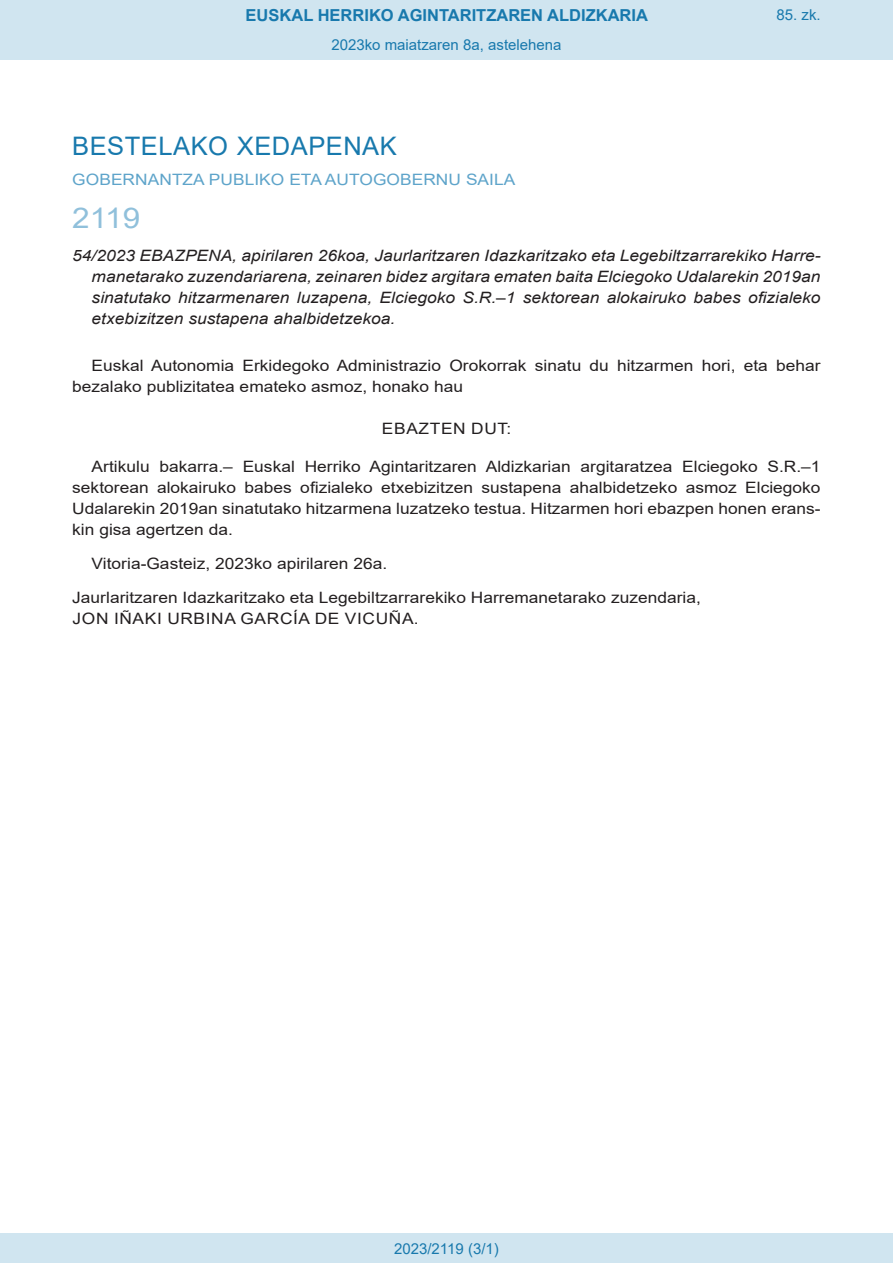
<style>
.page{position:relative;width:893px;height:1263px;background:#fff}
.page>*{position:absolute;margin:0;border:0;box-sizing:border-box;transform-origin:0 0}
.BOPVOrden{font:28.5px "Arial";color:#90c0db;scale:1.11 1}
.BOPVSeccion{font:25.5px "Arial";letter-spacing:.02em;color:#1879ad}
.t1{font:700 16.5px "Arial";color:#1879ad}
.BOPVDetalle{font:15.6px/21px "Arial";color:#231f20;scale:1.11 1}
.BOPVTitulo{font:italic 15.6px/21px "Arial";color:#231f20;text-align:justify;scale:1.11 1}
.BOPVFirmaPuesto{font:15.6px "Arial";color:#231f20;scale:1.11 1}
.BOPVOrganismo{font:15.6px "Arial";letter-spacing:.005em;color:#5ea4ca;scale:1.11 1}
.BOPVFirmaLugFec{font:15.6px "Arial";color:#231f20;scale:1.11 1}
.BOPVFirmaNombre{font:15.6px "Arial";letter-spacing:.035em;color:#231f20;scale:1.11 1}
.BOPVClave{font:15.6px "Arial";letter-spacing:.035em;color:#231f20;scale:1.11 1}
.Paginacion_Centro{font:15px "Arial";color:#1879ad}
</style>
<div class="page">
<div style="left:0;top:0;width:893px;height:60px;background:#d0e5f0"></div>
<div style="left:0;top:1233px;width:893px;height:30px;background:#d0e5f0"></div>
<p class="t1" style="left:246px;top:3px;width:404px">EUSKAL HERRIKO AGINTARITZAREN ALDIZKARIA</p>
<p class="Paginacion_Centro" style="left:331px;top:35px;width:232px">2023ko maiatzaren 8a, astelehena</p>
<p class="Paginacion_Centro" style="left:776px;top:5px;width:46px">85. zk.</p>
<p class="BOPVSeccion" style="left:72px;top:128px;width:326px">BESTELAKO XEDAPENAK</p>
<p class="BOPVOrganismo" style="left:72px;top:169px;width:401px">GOBERNANTZA PUBLIKO ETA AUTOGOBERNU SAILA</p>
<p class="BOPVOrden" style="left:72px;top:198px;width:63px">2119</p>
<p class="BOPVTitulo" style="left:92px;top:246px;width:658px;text-indent:-19px">54/2023 EBAZPENA, apirilaren 26koa, Jaurlaritzaren Idazkaritzako eta Legebiltzarrarekiko Harre&shy;manetarako zuzendariarena, zeinaren bidez argitara ematen baita Elciegoko Udalarekin 2019an sinatutako hitzarmenaren luzapena, Elciegoko S.R.–1 sektorean alokairuko babes ofizialeko etxebizitzen sustapena ahalbidetzekoa.</p>
<p class="BOPVDetalle" style="left:72px;top:355px;width:676px;text-indent:19px">Euskal Autonomia Erkidegoko Administrazio Orokorrak sinatu du hitzarmen hori, eta behar bezalako publizitatea emateko asmoz, honako hau</p>
<p class="BOPVClave" style="left:382px;top:418px;width:118px">EBAZTEN DUT:</p>
<p class="BOPVDetalle" style="left:72px;top:456px;width:676px;text-align:justify;text-indent:19px">Artikulu bakarra.– Euskal Herriko Agintaritzaren Aldizkarian argitaratzea Elciegoko S.R.–1 sektorean alokairuko babes ofizialeko etxebizitzen sustapena ahalbidetzeko asmoz Elciegoko Udalarekin 2019an sinatutako hitzarmena luzatzeko testua. Hitzarmen hori ebazpen honen erans&shy;kin gisa agertzen da.</p>
<p class="BOPVFirmaLugFec" style="left:92px;top:553px;width:268px">Vitoria-Gasteiz, 2023ko apirilaren 26a.</p>
<p class="BOPVFirmaPuesto" style="left:72px;top:587px;width:568px">Jaurlaritzaren Idazkaritzako eta Legebiltzarrarekiko Harremanetarako zuzendaria,</p>
<p class="BOPVFirmaNombre" style="left:73px;top:608px;width:313px">JON IÑAKI URBINA GARCÍA DE VICUÑA.</p>
<p class="Paginacion_Centro" style="left:394px;top:1238px;width:106px">2023/2119 (3/1)</p>
</div>
